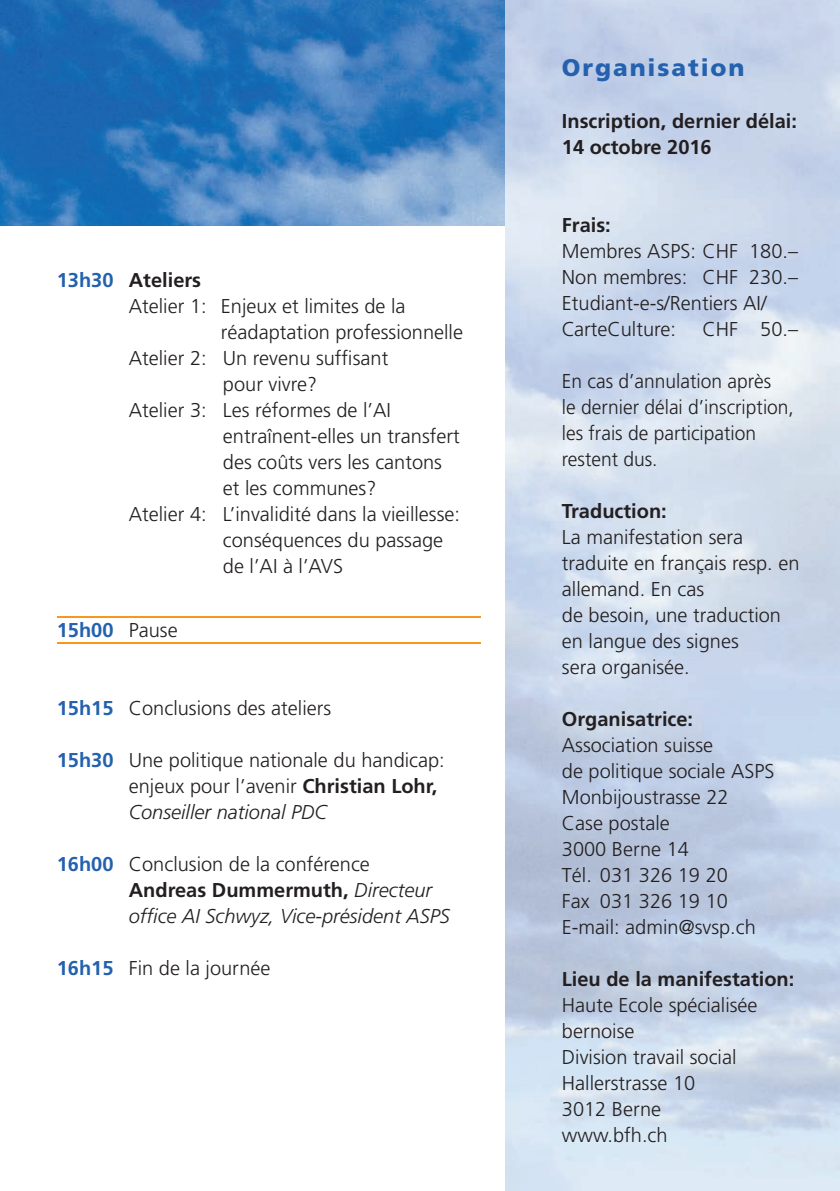
<style>
.page{position:relative;width:840px;height:1191px;background:#fff}
.page>*{position:absolute;margin:0;border:0;box-sizing:border-box;transform-origin:0 0}
.t1{font:900 24px "Frutiger";letter-spacing:.08em;color:#2461ae}
.t2{font:300 20px/26px "Frutiger";color:#231f20}
.t3{font:700 20px/26px "Frutiger";color:#231f20}
.t4{font:italic 300 20px/26px "Frutiger";color:#231f20}
.t5{font:300 20px/26px "Frutiger";color:#231f20;scale:.96 1}
.t6{font:700 20px "Frutiger";color:#2461ae}
.s1{color:#2461ae}
.s2{font-weight:300;color:#231f20}
.s3{font-weight:700;color:#2461ae}
.s4{font-weight:700}
.s5{font-style:italic}
.s6{font-weight:700;font-style:normal;color:#2461ae}
.s7{font-style:normal}
.s8{font-weight:700;font-style:normal}
</style>
<div class="page">
<img style="left:0;top:0;width:839px;height:1191px">
<div style="left:0;top:227px;width:505px;height:964px;background:#fff"></div>
<hr style="left:57px;top:617px;width:423px;height:1px;background:#f7981d">
<hr style="left:57px;top:642px;width:423px;height:1px;background:#f7981d">
<p class="t3" style="left:57px;top:267px;width:146px"><span class="s1">13h30</span> Ateliers</p>
<p class="t2" style="left:129px;top:294px;width:278px">Atelier 1: Enjeux et limites de la</p>
<p class="t2" style="left:221px;top:320px;width:243px">réadaptation professionnelle</p>
<p class="t2" style="left:129px;top:346px;width:261px">Atelier 2: Un revenu suffisant</p>
<p class="t2" style="left:223px;top:372px;width:96px">pour vivre?</p>
<p class="t2" style="left:129px;top:398px;width:263px">Atelier 3: Les réformes de l’AI</p>
<p class="t2" style="left:223px;top:424px;width:238px">entraînent-elles un transfert</p>
<p class="t2" style="left:223px;top:450px;width:220px">des coûts vers les cantons</p>
<p class="t2" style="left:223px;top:476px;width:155px">et les communes?</p>
<p class="t2" style="left:129px;top:502px;width:332px">Atelier 4: L’invalidité dans la vieillesse:</p>
<p class="t2" style="left:223px;top:528px;width:222px">conséquences du passage</p>
<p class="t2" style="left:223px;top:554px;width:122px">de l’AI à l’AVS</p>
<p class="t6" style="left:57px;top:618px;width:122px">15h00 <span class="s2">Pause</span></p>
<p class="t2" style="left:57px;top:695px;width:276px"><span class="s3">15h15</span> Conclusions des ateliers</p>
<p class="t2" style="left:129px;top:747px;width:317px;text-indent:-72px"><span class="s3">15h30</span> Une politique nationale du handicap: enjeux pour l’avenir <span class="s4">Christian Lohr,<br></span><span class="s5">Conseiller national PDC</span></p>
<p class="t4" style="left:129px;top:851px;width:322px;text-indent:-72px"><span class="s6">16h00</span> <span class="s7">Conclusion de la conférence<br></span><span class="s8">Andreas Dummermuth,</span> Directeur office AI Schwyz, Vice-président ASPS</p>
<p class="t2" style="left:57px;top:955px;width:215px"><span class="s3">16h15</span> Fin de la journée</p>
<p class="t1" style="left:561px;top:53px;width:184px">Organisation</p>
<p class="t3" style="left:561px;top:108px;width:236px">Inscription, dernier délai:<br>14 octobre 2016</p>
<p class="t3" style="left:561px;top:212px;width:50px">Frais:</p>
<p class="t2" style="left:561px;top:238px;width:237px">Membres ASPS: CHF 180.–<br>Non membres: CHF 230.–<br>Etudiant-e-s/Rentiers AI/<br>CarteCulture:</p>
<p class="t2" style="left:702px;top:316px;width:97px">CHF 50.–</p>
<p class="t5" style="left:561px;top:368px;width:243px">En cas d’annulation après<br>le dernier délai d’inscription, les frais de participation restent dus.</p>
<p class="t3" style="left:561px;top:498px;width:106px">Traduction:</p>
<p class="t2" style="left:561px;top:524px;width:239px">La manifestation sera traduite en français resp. en allemand. En cas<br>de besoin, une traduction en langue des signes<br>sera organisée.</p>
<p class="t3" style="left:561px;top:706px;width:133px">Organisatrice:</p>
<p class="t2" style="left:561px;top:732px;width:214px">Association suisse<br>de politique sociale ASPS<br>Monbijoustrasse 22<br>Case postale<br>3000 Berne 14<br>Tél. 031 326 19 20<br>Fax 031 326 19 10<br>E-mail: admin@svsp.ch</p>
<p class="t3" style="left:561px;top:966px;width:234px">Lieu de la manifestation:</p>
<p class="t2" style="left:561px;top:992px;width:197px">Haute Ecole spécialisée bernoise<br>Division travail social<br>Hallerstrasse 10<br>3012 Berne www.bfh.ch</p>
</div>
